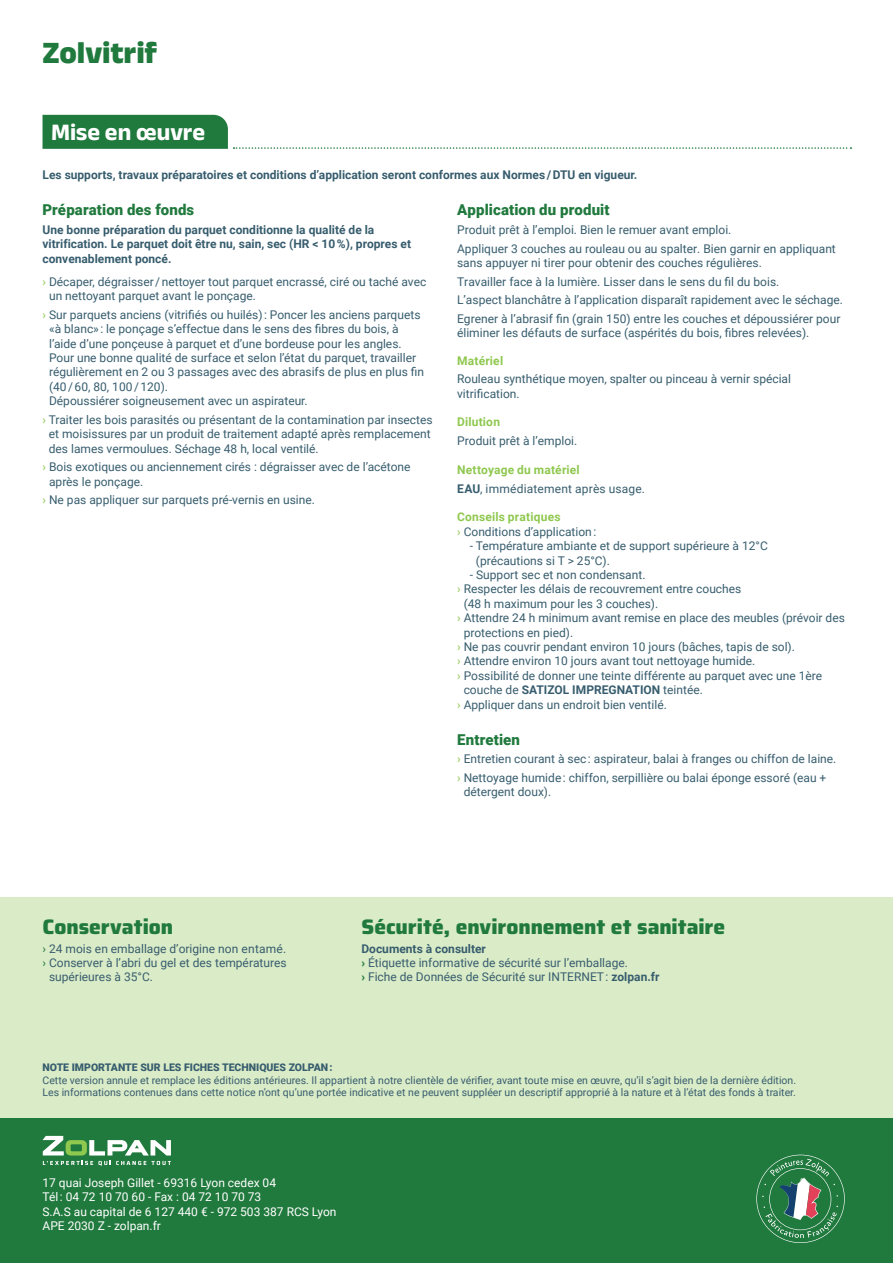
<style>
.page{position:relative;width:893px;height:1263px;background:#fff}
.page>*{position:absolute;margin:0;border:0;box-sizing:border-box;transform-origin:0 0}
.t1{font:800 31.5px "Anek Latin";color:#20793d}
.t2{font:700 24px "Anek Latin";color:#fff}
.t3{font:800 21px "Saira";letter-spacing:-.005em;color:#20793d}
.t4{font:900 15px "Roboto";letter-spacing:.01em;color:#20793d}
.t5{font:12px/14.4px "Roboto";color:#375d6e}
.t6{font:700 12px/14.4px "Roboto";color:#375d6e}
.t7{font:12px/14.4px "Roboto";color:#fff}
.t8{font:700 12px "Roboto";letter-spacing:.015em;color:#8fc84f}
.t9{font:10.5px "Roboto";color:#375d6e}
.t10{font:900 10.5px "Roboto";color:#375d6e}
.s1{color:#8fc84f}
.s2{font-weight:700}
.s3{color:#20793d}
.s4{font-weight:900;color:#20793d}
</style>
<div class="page">
<div style="left:0;top:897px;width:893px;height:221px;background:#daebc7"></div>
<div style="left:0;top:1118px;width:893px;height:145px;background:#20793d"></div>
<svg style="left:756px;top:1155px;width:89px;height:88px"></svg>
<svg style="left:234px;top:147px;width:617px;height:2px"></svg>
<div style="left:43px;top:115px;width:185px;height:34px;background:#20793d"></div>
<svg style="left:43px;top:1136px;width:128px;height:19px"></svg>
<svg style="left:43px;top:1161px;width:128px;height:5px"></svg>
<p class="t1" style="left:43px;top:31px;width:116px">Zolvitrif</p>
<p class="t2" style="left:51px;top:116px;width:156px">Mise en œuvre</p>
<p class="t6" style="left:43px;top:167px;width:596px">Les supports, travaux préparatoires et conditions d’application seront conformes aux Normes / DTU en vigueur.</p>
<p class="t4" style="left:43px;top:200px;width:153px">Préparation des fonds</p>
<p class="t6" style="left:43px;top:222px;width:370px">Une bonne préparation du parquet conditionne la qualité de la vitrification. Le parquet doit être nu, sain, sec (HR &lt; 10 %), propres et convenablement poncé.</p>
<p class="t5" style="left:49px;top:274px;width:379px;text-indent:-7px"><span class="s1">›</span> Décaper, dégraisser / nettoyer tout parquet encrassé, ciré ou taché avec un nettoyant parquet avant le ponçage.</p>
<p class="t5" style="left:49px;top:307px;width:377px;text-indent:-7px"><span class="s1">›</span> Sur parquets anciens (vitrifiés ou huilés) : Poncer les anciens parquets «à blanc» : le ponçage s’effectue dans le sens des fibres du bois, à l’aide d’une ponçeuse à parquet et d’une bordeuse pour les angles.<br>Pour une bonne qualité de surface et selon l’état du parquet, travailler régulièrement en 2 ou 3 passages avec des abrasifs de plus en plus fin (40 / 60, 80, 100 / 120).<br>Dépoussiérer soigneusement avec un aspirateur.</p>
<p class="t5" style="left:49px;top:412px;width:385px;text-indent:-6px"><span class="s1">›</span> Traiter les bois parasités ou présentant de la contamination par insectes et moisissures par un produit de traitement adapté après remplacement des lames vermoulues. Séchage 48 h, local ventilé.</p>
<p class="t5" style="left:49px;top:459px;width:363px;text-indent:-7px"><span class="s1">›</span> Bois exotiques ou anciennement cirés : dégraisser avec de l’acétone après le ponçage.</p>
<p class="t5" style="left:43px;top:492px;width:274px"><span class="s1">›</span> Ne pas appliquer sur parquets pré-vernis en usine.</p>
<p class="t4" style="left:457px;top:200px;width:154px">Application du produit</p>
<p class="t5" style="left:457px;top:222px;width:276px">Produit prêt à l’emploi. Bien le remuer avant emploi.</p>
<p class="t5" style="left:457px;top:241px;width:380px">Appliquer 3 couches au rouleau ou au spalter. Bien garnir en appliquant sans appuyer ni tirer pour obtenir des couches régulières.</p>
<p class="t5" style="left:457px;top:274px;width:324px">Travailler face à la lumière. Lisser dans le sens du fil du bois.</p>
<p class="t5" style="left:457px;top:292px;width:387px">L’aspect blanchâtre à l’application disparaît rapidement avec le séchage.</p>
<p class="t5" style="left:457px;top:311px;width:385px">Egrener à l’abrasif fin (grain 150) entre les couches et dépoussiérer pour éliminer les défauts de surface (aspérités du bois, fibres relevées).</p>
<p class="t8" style="left:457px;top:352px;width:48px">Matériel</p>
<p class="t5" style="left:457px;top:371px;width:335px">Rouleau synthétique moyen, spalter ou pinceau à vernir spécial vitrification.</p>
<p class="t8" style="left:457px;top:414px;width:44px">Dilution</p>
<p class="t5" style="left:457px;top:433px;width:122px">Produit prêt à l’emploi.</p>
<p class="t8" style="left:457px;top:461px;width:124px">Nettoyage du matériel</p>
<p class="t5" style="left:457px;top:481px;width:189px"><span class="s2">EAU</span>, immédiatement après usage.</p>
<p class="t8" style="left:457px;top:509px;width:105px">Conseils pratiques</p>
<p class="t5" style="left:457px;top:524px;width:141px"><span class="s1">›</span> Conditions d’application :</p>
<p class="t5" style="left:476px;top:538px;width:293px;text-indent:-6px">- Température ambiante et de support supérieure à 12°C (précautions si T &gt; 25°C).</p>
<p class="t5" style="left:470px;top:567px;width:177px">- Support sec et non condensant.</p>
<p class="t5" style="left:464px;top:581px;width:279px;text-indent:-7px"><span class="s1">›</span> Respecter les délais de recouvrement entre couches (48 h maximum pour les 3 couches).</p>
<p class="t5" style="left:464px;top:610px;width:383px;text-indent:-7px"><span class="s1">›</span> Attendre 24 h minimum avant remise en place des meubles (prévoir des protections en pied).</p>
<p class="t5" style="left:457px;top:639px;width:339px"><span class="s1">›</span> Ne pas couvrir pendant environ 10 jours (bâches, tapis de sol).</p>
<p class="t5" style="left:457px;top:653px;width:300px"><span class="s1">›</span> Attendre environ 10 jours avant tout nettoyage humide.</p>
<p class="t5" style="left:464px;top:668px;width:360px;text-indent:-7px"><span class="s1">›</span> Possibilité de donner une teinte différente au parquet avec une 1ère couche de <span class="s2">SATIZOL IMPREGNATION</span> teintée.</p>
<p class="t5" style="left:457px;top:697px;width:211px"><span class="s1">›</span> Appliquer dans un endroit bien ventilé.</p>
<p class="t4" style="left:457px;top:729px;width:64px">Entretien</p>
<p class="t5" style="left:457px;top:751px;width:381px"><span class="s1">›</span> Entretien courant à sec : aspirateur, balai à franges ou chiffon de laine.</p>
<p class="t5" style="left:464px;top:770px;width:364px;text-indent:-7px"><span class="s1">›</span> Nettoyage humide : chiffon, serpillière ou balai éponge essoré (eau + détergent doux).</p>
<p class="t3" style="left:43px;top:909px;width:132px">Conservation</p>
<p class="t5" style="left:43px;top:940px;width:245px"><span class="s3">›</span> 24 mois en emballage d’origine non entamé.</p>
<p class="t5" style="left:49px;top:955px;width:239px;text-indent:-7px"><span class="s3">›</span> Conserver à l’abri du gel et des températures supérieures à 35°C.</p>
<p class="t3" style="left:361px;top:909px;width:365px">Sécurité, environnement et sanitaire</p>
<p class="t6" style="left:361px;top:940px;width:126px">Documents à consulter</p>
<p class="t5" style="left:361px;top:955px;width:268px"><span class="s4">›</span> Étiquette informative de sécurité sur l’emballage.</p>
<p class="t5" style="left:361px;top:969px;width:300px"><span class="s4">›</span> Fiche de Données de Sécurité sur INTERNET : <span class="s2">zolpan.fr</span></p>
<p class="t10" style="left:43px;top:1060px;width:292px">NOTE IMPORTANTE SUR LES FICHES TECHNIQUES ZOLPAN :</p>
<p class="t9" style="left:43px;top:1072px;width:755px">Cette version annule et remplace les éditions antérieures. Il appartient à notre clientèle de vérifier, avant toute mise en œuvre, qu’il s’agit bien de la dernière édition.</p>
<p class="t9" style="left:43px;top:1085px;width:755px">Les informations contenues dans cette notice n’ont qu’une portée indicative et ne peuvent suppléer un descriptif approprié à la nature et à l’état des fonds à traiter.</p>
<p class="t7" style="left:43px;top:1175px;width:235px">17 quai Joseph Gillet - 69316 Lyon cedex 04<br>Tél : 04 72 10 70 60 - Fax : 04 72 10 70 73</p>
<p class="t7" style="left:43px;top:1204px;width:295px">S.A.S au capital de 6 127 440 € - 972 503 387 RCS Lyon</p>
<p class="t7" style="left:43px;top:1218px;width:120px">APE 2030 Z - zolpan.fr</p>
</div>
